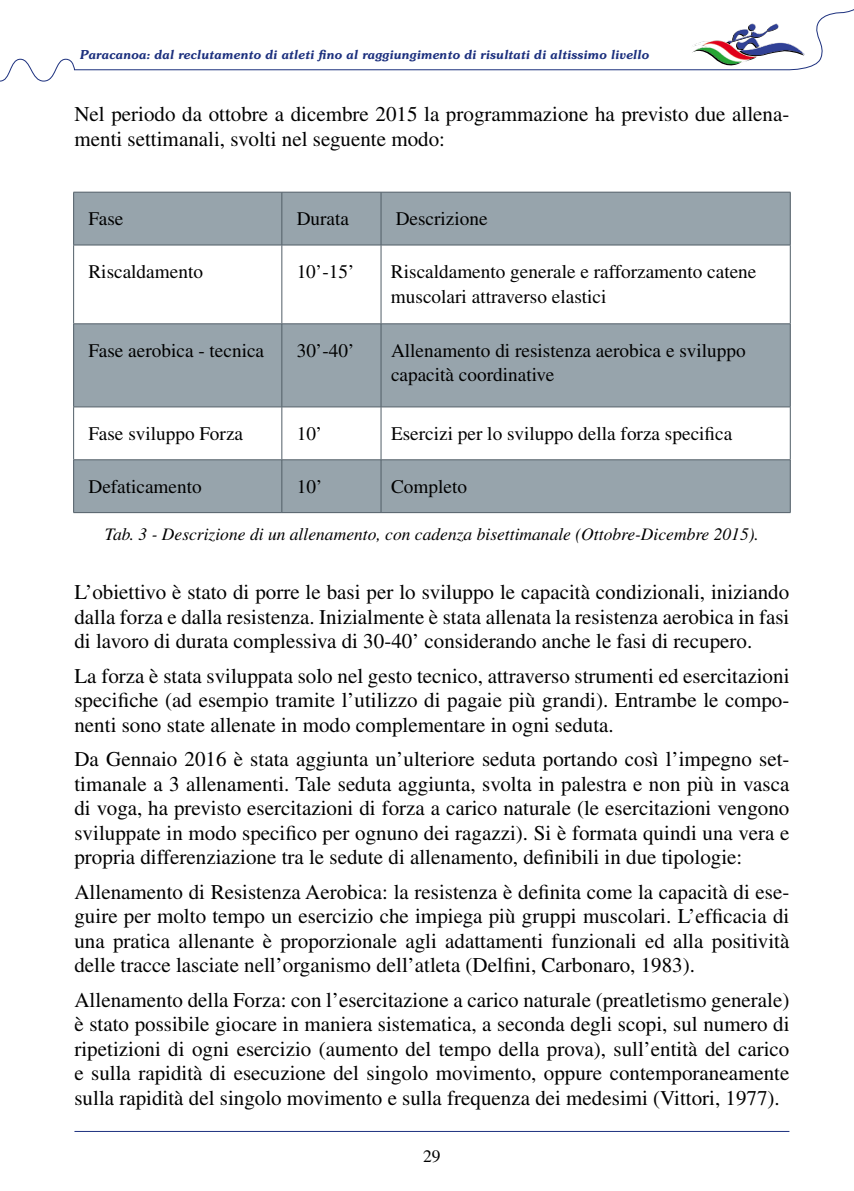
<style>
.page{position:relative;width:854px;height:1191px;background:#fff}
.page>*{position:absolute;margin:0;border:0;box-sizing:border-box;transform-origin:0 0}
.t1{font:21px/24.5px "Times LT Std";color:#000;text-align:justify}
.t2{font:19.25px/24.5px "Times LT Std";color:#000}
.t3{font:italic 17.5px "Times LT Std";color:#000}
.t4{font:17.5px "Times LT Std";color:#000}
.t5{font:italic 600 12.25px "Souvenir";color:#1c307e}
</style>
<div class="page">
<hr style="left:74px;top:1131px;width:715px;height:1px;background:#1c307e">
<svg style="left:0;top:9px;width:853px;height:73px"></svg>
<div style="left:74px;top:193px;width:715px;height:319px;background:#97a4ac"></div>
<svg style="left:74px;top:246px;width:715px;height:213px"></svg>
<hr style="left:73px;top:192px;width:1px;height:53px;background:#515e67">
<hr style="left:73px;top:192px;width:209px;height:1px;background:#515e67">
<hr style="left:281px;top:192px;width:1px;height:53px;background:#515e67">
<hr style="left:282px;top:192px;width:99px;height:1px;background:#515e67">
<hr style="left:381px;top:192px;width:409px;height:1px;background:#515e67">
<hr style="left:380px;top:192px;width:1px;height:53px;background:#515e67">
<hr style="left:789px;top:192px;width:1px;height:53px;background:#515e67">
<hr style="left:73px;top:245px;width:1px;height:78px;background:#515e67">
<hr style="left:73px;top:245px;width:209px;height:1px;background:#515e67">
<hr style="left:281px;top:245px;width:1px;height:78px;background:#515e67">
<hr style="left:282px;top:245px;width:99px;height:1px;background:#515e67">
<hr style="left:381px;top:245px;width:409px;height:1px;background:#515e67">
<hr style="left:380px;top:245px;width:1px;height:78px;background:#515e67">
<hr style="left:789px;top:245px;width:1px;height:78px;background:#515e67">
<hr style="left:73px;top:324px;width:1px;height:83px;background:#515e67">
<hr style="left:73px;top:323px;width:209px;height:1px;background:#515e67">
<hr style="left:281px;top:324px;width:1px;height:83px;background:#515e67">
<hr style="left:282px;top:323px;width:99px;height:1px;background:#515e67">
<hr style="left:381px;top:323px;width:409px;height:1px;background:#515e67">
<hr style="left:380px;top:324px;width:1px;height:83px;background:#515e67">
<hr style="left:789px;top:324px;width:1px;height:83px;background:#515e67">
<hr style="left:73px;top:407px;width:1px;height:52px;background:#515e67">
<hr style="left:73px;top:406px;width:209px;height:1px;background:#515e67">
<hr style="left:281px;top:407px;width:1px;height:52px;background:#515e67">
<hr style="left:282px;top:406px;width:99px;height:1px;background:#515e67">
<hr style="left:381px;top:406px;width:409px;height:1px;background:#515e67">
<hr style="left:380px;top:407px;width:1px;height:52px;background:#515e67">
<hr style="left:789px;top:407px;width:1px;height:52px;background:#515e67">
<hr style="left:73px;top:460px;width:1px;height:52px;background:#515e67">
<hr style="left:73px;top:459px;width:209px;height:1px;background:#515e67">
<hr style="left:73px;top:512px;width:209px;height:1px;background:#515e67">
<hr style="left:281px;top:460px;width:1px;height:52px;background:#515e67">
<hr style="left:282px;top:459px;width:99px;height:1px;background:#515e67">
<hr style="left:381px;top:459px;width:409px;height:1px;background:#515e67">
<hr style="left:380px;top:460px;width:1px;height:52px;background:#515e67">
<hr style="left:789px;top:460px;width:1px;height:52px;background:#515e67">
<hr style="left:282px;top:512px;width:99px;height:1px;background:#515e67">
<hr style="left:381px;top:512px;width:409px;height:1px;background:#515e67">
<p class="t5" style="left:79px;top:47px;width:570px">Paracanoa: dal reclutamento di atleti fino al raggiungimento di risultati di altissimo livello</p>
<p class="t1" style="left:74px;top:102px;width:716px">Nel periodo da ottobre a dicembre 2015 la programmazione ha previsto due allena&shy;menti settimanali, svolti nel seguente modo:</p>
<p class="t2" style="left:88px;top:206px;width:36px">Fase</p>
<p class="t2" style="left:296px;top:206px;width:54px">Durata</p>
<p class="t2" style="left:395px;top:206px;width:93px">Descrizione</p>
<p class="t2" style="left:88px;top:259px;width:116px">Riscaldamento</p>
<p class="t2" style="left:296px;top:259px;width:59px">10’-15’</p>
<p class="t2" style="left:391px;top:259px;width:367px">Riscaldamento generale e rafforzamento catene muscolari attraverso elastici</p>
<p class="t2" style="left:88px;top:338px;width:177px">Fase aerobica - tecnica</p>
<p class="t2" style="left:296px;top:338px;width:59px">30’-40’</p>
<p class="t2" style="left:391px;top:338px;width:356px">Allenamento di resistenza aerobica e sviluppo capacità coordinative</p>
<p class="t2" style="left:88px;top:421px;width:156px">Fase sviluppo Forza</p>
<p class="t2" style="left:296px;top:421px;width:27px">10’</p>
<p class="t2" style="left:391px;top:421px;width:343px">Esercizi per lo sviluppo della forza specifica</p>
<p class="t2" style="left:88px;top:474px;width:115px">Defaticamento</p>
<p class="t2" style="left:296px;top:474px;width:27px">10’</p>
<p class="t2" style="left:391px;top:474px;width:77px">Completo</p>
<p class="t3" style="left:105px;top:525px;width:655px">Tab. 3 - Descrizione di un allenamento, con cadenza bisettimanale (Ottobre-Dicembre 2015).</p>
<p class="t1" style="left:74px;top:580px;width:716px">L’obiettivo è stato di porre le basi per lo sviluppo le capacità condizionali, iniziando dalla forza e dalla resistenza. Inizialmente è stata allenata la resistenza aerobica in fasi di lavoro di durata complessiva di 30-40’ considerando anche le fasi di recupero.</p>
<p class="t1" style="left:74px;top:663px;width:716px">La forza è stata sviluppata solo nel gesto tecnico, attraverso strumenti ed esercitazioni specifiche (ad esempio tramite l’utilizzo di pagaie più grandi). Entrambe le compo&shy;nenti sono state allenate in modo complementare in ogni seduta.</p>
<p class="t1" style="left:74px;top:746px;width:716px">Da Gennaio 2016 è stata aggiunta un’ulteriore seduta portando così l’impegno set&shy;timanale a 3 allenamenti. Tale seduta aggiunta, svolta in palestra e non più in vasca di voga, ha previsto esercitazioni di forza a carico naturale (le esercitazioni vengono sviluppate in modo specifico per ognuno dei ragazzi). Si è formata quindi una vera e propria differenziazione tra le sedute di allenamento, definibili in due tipologie:</p>
<p class="t1" style="left:74px;top:879px;width:716px">Allenamento di Resistenza Aerobica: la resistenza è definita come la capacità di ese&shy;guire per molto tempo un esercizio che impiega più gruppi muscolari. L’efficacia di una pratica allenante è proporzionale agli adattamenti funzionali ed alla positività delle tracce lasciate nell’organismo dell’atleta (Delfini, Carbonaro, 1983).</p>
<p class="t1" style="left:74px;top:987px;width:716px">Allenamento della Forza: con l’esercitazione a carico naturale (preatletismo generale) è stato possibile giocare in maniera sistematica, a seconda degli scopi, sul numero di ripetizioni di ogni esercizio (aumento del tempo della prova), sull’entità del carico e sulla rapidità di esecuzione del singolo movimento, oppure contemporaneamente sulla rapidità del singolo movimento e sulla frequenza dei medesimi (Vittori, 1977).</p>
<p class="t4" style="left:423px;top:1146px;width:19px">29</p>
</div>
